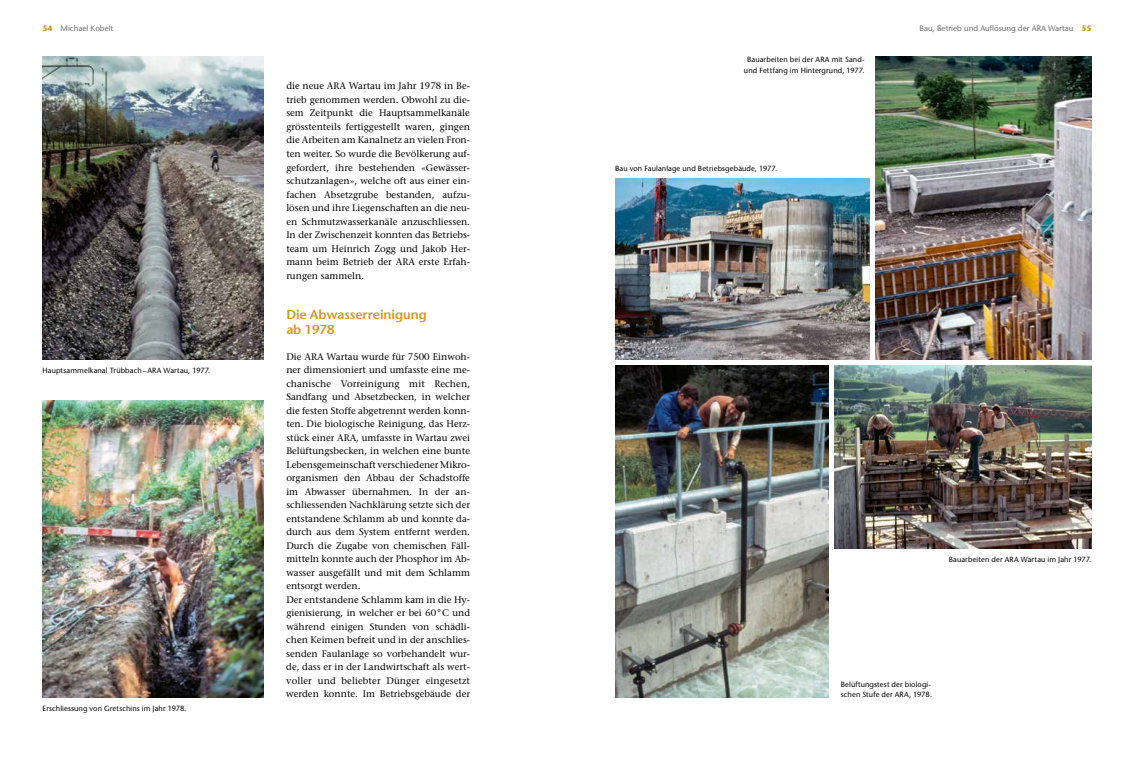
<style>
.page{position:relative;width:1134px;height:766px;background:#fff}
.page>*{position:absolute;margin:0;border:0;box-sizing:border-box;transform-origin:0 0}
.t1{font:600 13px/15px "Stone Sans Std";color:#d2981d}
.t2{font:500 9.5px/13.5px "Stone Serif Std";color:#000;text-align:justify}
.t3{font:500 8px "Stone Sans Std";color:#6f7070}
.t4{font:500 7.5px/10.5px "Stone Sans Std";letter-spacing:.015em;color:#000;text-align:center}
.s1{font-weight:700;color:#d2981d}
</style>
<div class="page">
<img style="left:43px;top:57px;width:221px;height:302px">
<img style="left:43px;top:400px;width:221px;height:297px">
<img style="left:834px;top:365px;width:257px;height:183px">
<img style="left:875px;top:57px;width:216px;height:302px">
<img style="left:615px;top:365px;width:214px;height:332px">
<img style="left:615px;top:178px;width:254px;height:181px">
<p class="t3" style="left:43px;top:24px;width:72px"><span class="s1">54</span> Michael Kobelt</p>
<p class="t4" style="left:43px;top:365px;width:169px">Hauptsammelkanal Trübbach–ARA Wartau, 1977.</p>
<p class="t4" style="left:43px;top:703px;width:146px">Erschliessung von Gretschins im Jahr 1978.</p>
<p class="t2" style="left:286px;top:79px;width:185px">die neue ARA Wartau im Jahr 1978 in Be&shy;trieb genommen werden. Obwohl zu die&shy;sem Zeitpunkt die Hauptsammelkanäle grösstenteils fertiggestellt waren, gingen die Arbeiten am Kanalnetz an vielen Fron&shy;ten weiter. So wurde die Bevölkerung auf&shy;gefordert, ihre bestehenden «Gewässer&shy;schutzanlagen», welche oft aus einer ein&shy;fachen Absetzgrube bestanden, aufzu&shy;lösen und ihre Liegenschaften an die neu&shy;en Schmutzwasserkanäle anzuschliessen.<br>In der Zwischenzeit konnten das Betriebs&shy;team um Heinrich Zogg und Jakob Her&shy;mann beim Betrieb der ARA erste Erfah&shy;rungen sammeln.</p>
<h1 class="t1" style="left:286px;top:307px;width:142px">Die Abwasserreinigung ab 1978</h1>
<p class="t2" style="left:286px;top:349px;width:185px;text-align:left">Die ARA Wartau wurde für 7500 Einwoh&shy;ner dimensioniert und umfasste eine me&shy;chanische Vorreinigung mit Rechen, Sandfang und Absetzbecken, in welcher die festen Stoffe abgetrennt werden konn&shy;ten. Die biologische Reinigung, das Herz&shy;stück einer ARA, umfasste in Wartau zwei Belüftungsbecken, in welchen eine bunte Lebensgemeinschaft verschiedener Mikro&shy;organismen den Abbau der Schadstoffe im Abwasser übernahmen. In der an&shy;schliessenden Nachklärung setzte sich der entstandene Schlamm ab und konnte da&shy;durch aus dem System entfernt werden.<br>Durch die Zugabe von chemischen Fäll&shy;mitteln konnte auch der Phosphor im Ab&shy;wasser ausgefällt und mit dem Schlamm entsorgt werden.<br>Der entstandene Schlamm kam in die Hy&shy;gienisierung, in welcher er bei 60°C und während einigen Stunden von schädli&shy;chen Keimen befreit und in der anschlies&shy;senden Faulanlage so vorbehandelt wur&shy;de, dass er in der Landwirtschaft als wert&shy;voller und beliebter Dünger eingesetzt werden konnte. Im Betriebsgebäude der</p>
<p class="t4" style="left:744px;top:55px;width:122px">Bauarbeiten bei der ARA mit Sand&shy;und Fettfang im Hintergrund, 1977.</p>
<p class="t4" style="left:615px;top:163px;width:163px">Bau von Faulanlage und Betriebsgebäude, 1977.</p>
<p class="t3" style="left:919px;top:24px;width:174px">Bau, Betrieb und Auflösung der ARA Wartau <span class="s1">55</span></p>
<p class="t4" style="left:949px;top:554px;width:144px">Bauarbeiten der ARA Wartau im Jahr 1977.</p>
<p class="t4" style="left:841px;top:679px;width:93px;text-align:left">Belüftungstest der biologi&shy;schen Stufe der ARA, 1978.</p>
</div>
